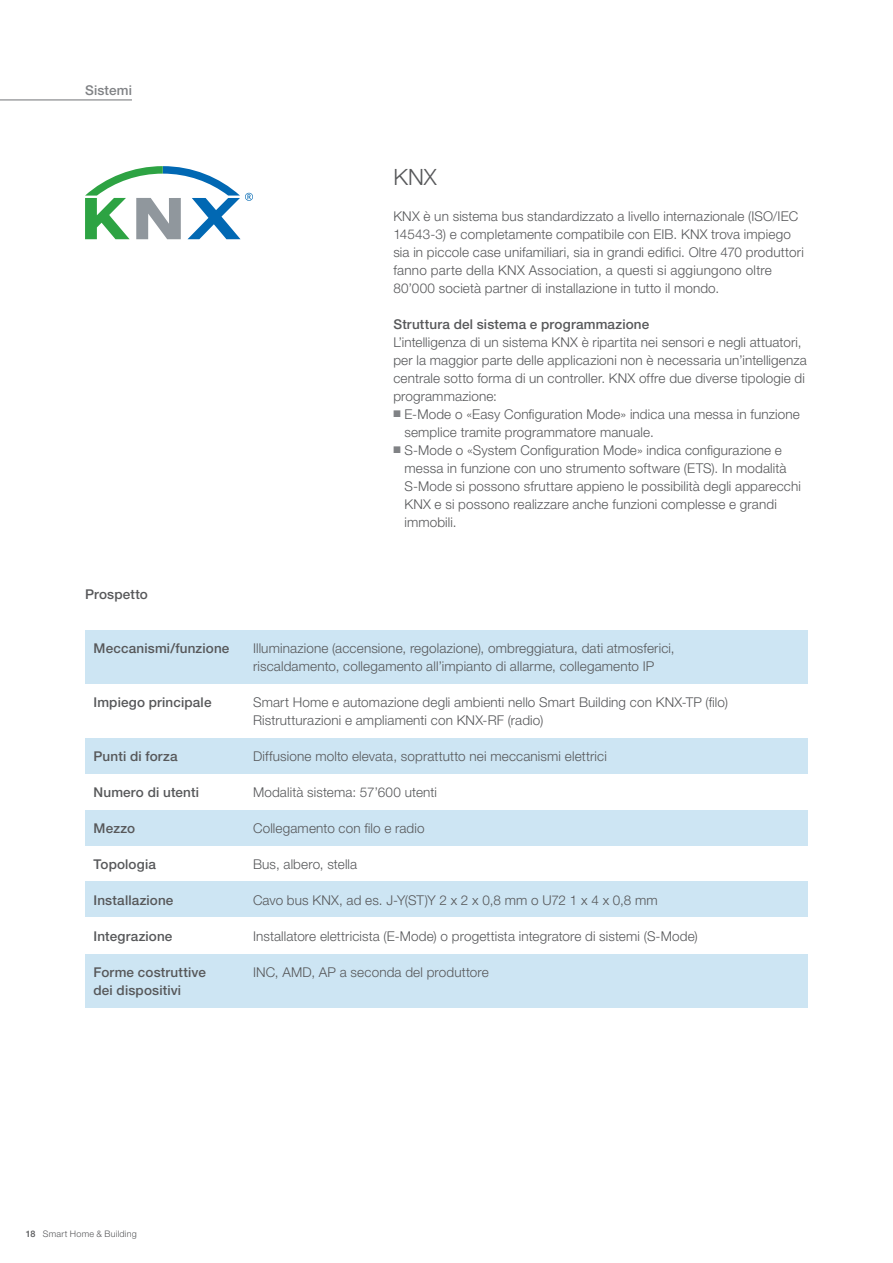
<style>
.page{position:relative;width:893px;height:1263px;background:#fff}
.page>*{position:absolute;margin:0;border:0;box-sizing:border-box;transform-origin:0 0}
.t1{font:300 22.5px "Helvetica Neue LT Std";color:#57585a}
.t2{font:300 13.5px/18px "Helvetica Neue LT Std";letter-spacing:.01em;color:#57585a}
.t3{font:500 13.5px/18px "Helvetica Neue LT Std";letter-spacing:.01em;color:#57585a}
.t4{font:500 13.5px "Helvetica Neue LT Std";letter-spacing:.015em;color:#808285}
.t5{font:300 9px "Helvetica Neue LT Std";letter-spacing:.025em;color:#57585a}
.s1{color:#808285}
.s2{font-weight:500}
</style>
<div class="page">
<hr style="left:0;top:99px;width:132px;height:1px;background:#808285">
<div style="left:85px;top:738px;width:723px;height:35px;background:#cde5f3"></div>
<div style="left:85px;top:810px;width:723px;height:36px;background:#cde5f3"></div>
<div style="left:85px;top:630px;width:723px;height:54px;background:#cde5f3"></div>
<div style="left:85px;top:881px;width:723px;height:36px;background:#cde5f3"></div>
<div style="left:85px;top:954px;width:723px;height:54px;background:#cde5f3"></div>
<svg style="left:85px;top:166px;width:168px;height:73px"></svg>
<p class="t4" style="left:85px;top:82px;width:48px">Sistemi</p>
<h1 class="t1" style="left:393px;top:163px;width:45px">KNX</h1>
<p class="t2" style="left:393px;top:207px;width:412px">KNX è un sistema bus standardizzato a livello internazionale (ISO/IEC 14543-3) e completamente compatibile con EIB. KNX trova impiego sia in piccole case unifamiliari, sia in grandi edifici. Oltre 470 produttori fanno parte della KNX Association, a questi si aggiungono oltre 80’000 società partner di installazione in tutto il mondo.</p>
<p class="t3" style="left:393px;top:315px;width:257px">Struttura del sistema e programmazione</p>
<p class="t2" style="left:393px;top:333px;width:415px">L’intelligenza di un sistema KNX è ripartita nei sensori e negli attuatori, per la maggior parte delle applicazioni non è necessaria un’intelligenza centrale sotto forma di un controller. KNX offre due diverse tipologie di programmazione:</p>
<p class="t2" style="left:404px;top:405px;width:397px;text-indent:-11px"><span class="s1">■</span> E-Mode o «Easy Configuration Mode» indica una messa in funzione semplice tramite programmatore manuale.</p>
<p class="t2" style="left:404px;top:441px;width:398px;text-indent:-11px"><span class="s1">■</span> S-Mode o «System Configuration Mode» indica configurazione e messa in funzione con uno strumento software (ETS). In modalità S-Mode si possono sfruttare appieno le possibilità degli apparecchi KNX e si possono realizzare anche funzioni complesse e grandi immobili.</p>
<p class="t3" style="left:85px;top:585px;width:64px">Prospetto</p>
<p class="t3" style="left:94px;top:639px;width:137px">Meccanismi/funzione</p>
<p class="t3" style="left:94px;top:693px;width:119px">Impiego principale</p>
<p class="t3" style="left:94px;top:747px;width:85px">Punti di forza</p>
<p class="t3" style="left:94px;top:783px;width:107px">Numero di utenti</p>
<p class="t3" style="left:94px;top:819px;width:43px">Mezzo</p>
<p class="t3" style="left:94px;top:855px;width:64px">Topologia</p>
<p class="t3" style="left:94px;top:891px;width:81px">Installazione</p>
<p class="t3" style="left:94px;top:927px;width:80px">Integrazione</p>
<p class="t3" style="left:94px;top:963px;width:114px">Forme costruttive dei dispositivi</p>
<p class="t2" style="left:253px;top:639px;width:423px">Illuminazione (accensione, regolazione), ombreggiatura, dati atmosferici, riscaldamento, collegamento all’impianto di allarme, collegamento IP</p>
<p class="t2" style="left:253px;top:693px;width:477px">Smart Home e automazione degli ambienti nello Smart Building con KNX-TP (filo)<br>Ristrutturazioni e ampliamenti con KNX-RF (radio)</p>
<p class="t2" style="left:253px;top:747px;width:355px">Diffusione molto elevata, soprattutto nei meccanismi elettrici</p>
<p class="t2" style="left:253px;top:783px;width:185px">Modalità sistema: 57’600 utenti</p>
<p class="t2" style="left:253px;top:819px;width:173px">Collegamento con filo e radio</p>
<p class="t2" style="left:253px;top:855px;width:106px">Bus, albero, stella</p>
<p class="t2" style="left:253px;top:891px;width:406px">Cavo bus KNX, ad es. J-Y(ST)Y 2 x 2 x 0,8 mm o U72 1 x 4 x 0,8 mm</p>
<p class="t2" style="left:253px;top:927px;width:446px">Installatore elettricista (E-Mode) o progettista integratore di sistemi (S-Mode)</p>
<p class="t2" style="left:253px;top:963px;width:237px">INC, AMD, AP a seconda del produttore</p>
<p class="t5" style="left:26px;top:1228px;width:113px"><span class="s2">18</span> Smart Home &amp; Building</p>
</div>
